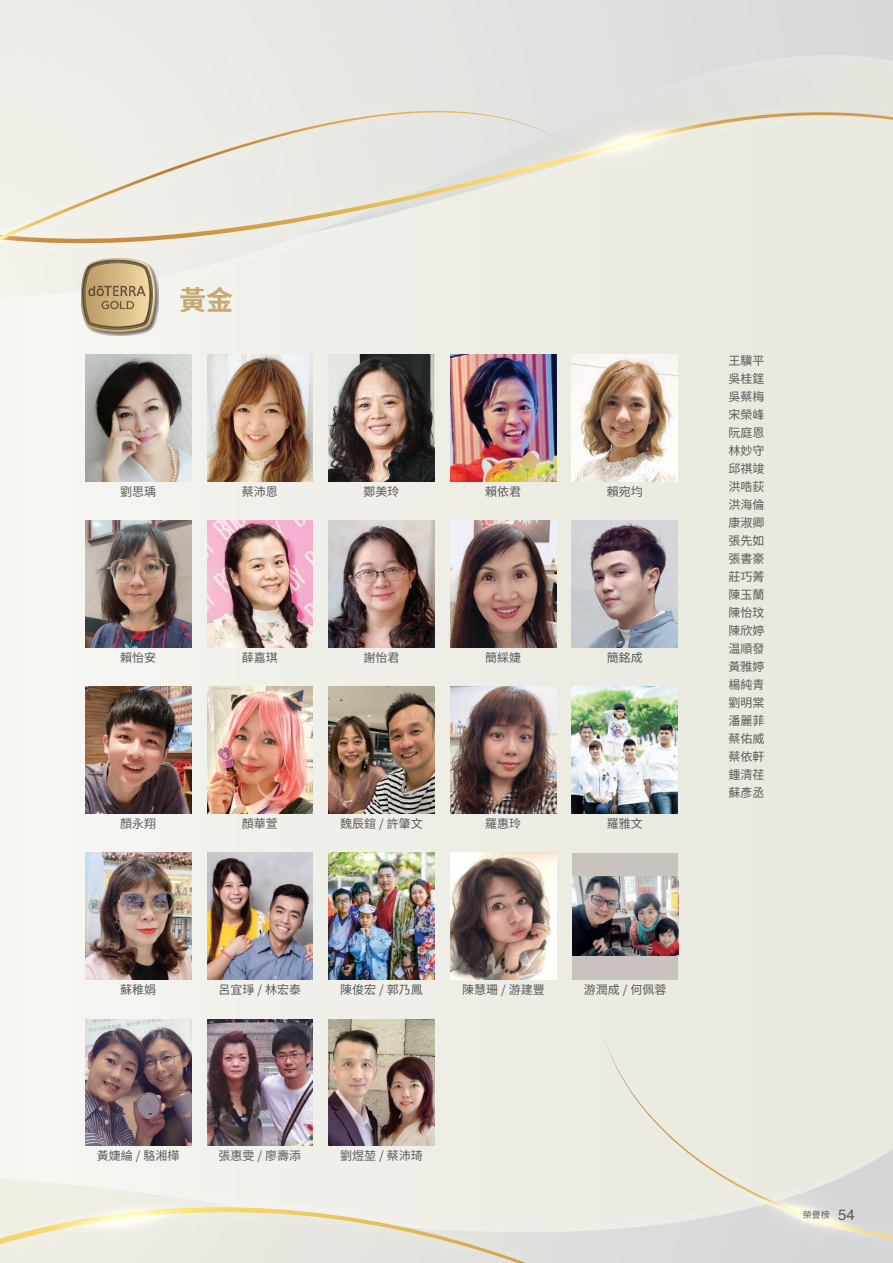
<style>
.page{position:relative;width:893px;height:1263px;background:#fff}
.page>*{position:absolute;margin:0;border:0;box-sizing:border-box;transform-origin:0 0}
.t1{font:700 27px "Noto Sans CJ Ktc";color:#c7a871}
.t2{font:12px/18px "Noto Sans CJ Ktc";color:#57585a;text-align:justify}
.t3{font:9px "Noto Sans CJ Ktc";color:#57585a}
.s1{font-family:"Helvetica";font-size:15px}
</style>
<div class="page">
<div style="left:0;top:0;width:893px;height:1263px;background:linear-gradient(to right,#f4f3ef,#e7e7dc)"></div>
<img style="left:0;top:1072px;width:580px;height:68px">
<div style="left:0;top:1140px;width:580px;height:25px;background:#f0f0ea"></div>
<svg style="left:0;top:0;width:893px;height:357px;background:#e3e3e1"></svg>
<img style="left:0;top:1165px;width:580px;height:98px">
<svg style="left:0;top:1178px;width:559px;height:85px;background:#eceadf"></svg>
<img style="left:580px;top:1008px;width:313px;height:255px">
<div style="left:602px;top:1031px;width:291px;height:210px;background:#eaeae1"></div>
<svg style="left:719px;top:1175px;width:174px;height:81px;background:#ddddd8"></svg>
<img style="left:0;top:69px;width:893px;height:283px">
<div style="left:587px;top:92px;width:306px;height:152px;background:#e9e9df"></div>
<svg style="left:587px;top:100px;width:143px;height:85px;background:#e8e7dd"></svg>
<img style="left:0;top:88px;width:587px;height:248px">
<svg style="left:0;top:111px;width:564px;height:205px;background:#ebe9e1"></svg>
<svg style="left:0;top:210px;width:51px;height:84px;background:#f0ecde"></svg>
<img style="left:82px;top:258px;width:77px;height:78px">
<img style="left:85px;top:521px;width:106px;height:126px">
<img style="left:207px;top:521px;width:106px;height:126px">
<img style="left:329px;top:521px;width:105px;height:126px">
<img style="left:450px;top:521px;width:106px;height:126px">
<img style="left:572px;top:521px;width:106px;height:126px">
<img style="left:329px;top:1019px;width:105px;height:126px">
<img style="left:85px;top:1019px;width:106px;height:126px">
<img style="left:207px;top:1019px;width:106px;height:126px">
<img style="left:572px;top:355px;width:106px;height:126px">
<img style="left:85px;top:355px;width:106px;height:126px">
<img style="left:207px;top:355px;width:106px;height:126px">
<img style="left:329px;top:355px;width:105px;height:126px">
<img style="left:450px;top:355px;width:106px;height:126px">
<img style="left:85px;top:687px;width:106px;height:126px">
<img style="left:207px;top:687px;width:106px;height:126px">
<img style="left:329px;top:687px;width:105px;height:126px">
<img style="left:450px;top:687px;width:106px;height:126px">
<img style="left:572px;top:687px;width:106px;height:126px">
<img style="left:451px;top:853px;width:105px;height:126px">
<div style="left:572px;top:853px;width:106px;height:126px;background:#cac2bf"></div>
<img style="left:572px;top:877px;width:106px;height:78px">
<img style="left:207px;top:853px;width:106px;height:126px">
<img style="left:329px;top:853px;width:105px;height:126px">
<img style="left:85px;top:853px;width:106px;height:126px">
<h1 class="t1" style="left:179px;top:285px;width:56px">黃金</h1>
<p class="t2" style="left:120px;top:483px;width:37px">劉思瑀</p>
<p class="t2" style="left:242px;top:483px;width:37px">蔡沛恩</p>
<p class="t2" style="left:363px;top:483px;width:38px">鄭美玲</p>
<p class="t2" style="left:485px;top:483px;width:37px">賴依君</p>
<p class="t2" style="left:607px;top:483px;width:37px">賴宛均</p>
<p class="t2" style="left:120px;top:649px;width:37px">賴怡安</p>
<p class="t2" style="left:242px;top:649px;width:37px">薛嘉琪</p>
<p class="t2" style="left:363px;top:649px;width:37px">謝怡君</p>
<p class="t2" style="left:485px;top:649px;width:37px">簡綵婕</p>
<p class="t2" style="left:607px;top:649px;width:37px">簡銘成</p>
<p class="t2" style="left:120px;top:815px;width:37px">顏永翔</p>
<p class="t2" style="left:242px;top:815px;width:37px">顏華萱</p>
<p class="t2" style="left:340px;top:815px;width:84px">魏辰鍹 / 許肇文</p>
<p class="t2" style="left:485px;top:815px;width:37px">羅惠玲</p>
<p class="t2" style="left:607px;top:815px;width:37px">羅雅文</p>
<p class="t2" style="left:120px;top:981px;width:37px">蘇稚娟</p>
<p class="t2" style="left:218px;top:981px;width:84px">呂宜琤 / 林宏泰</p>
<p class="t2" style="left:340px;top:981px;width:84px">陳俊宏 / 郭乃鳳</p>
<p class="t2" style="left:462px;top:981px;width:84px">陳慧珊 / 游建豐</p>
<p class="t2" style="left:584px;top:981px;width:84px">游潤成 / 何佩蓉</p>
<p class="t2" style="left:97px;top:1147px;width:84px">黃婕綸 / 駱湘樺</p>
<p class="t2" style="left:218px;top:1147px;width:84px">張惠雯 / 廖壽添</p>
<p class="t2" style="left:340px;top:1147px;width:84px">劉煜堃 / 蔡沛琦</p>
<p class="t2" style="left:728px;top:352px;width:37px">王驥平吳桂筳吳蔡梅宋榮峰阮庭恩林妙守邱祺竣洪哠荻洪海倫康淑卿張先如張書豪莊巧菁陳玉蘭陳怡玟陳欣婷温順發黃雅婷楊純青劉明棠潘麗菲蔡佑威蔡依軒鍾清荏蘇彥丞</p>
<p class="t3" style="left:803px;top:1209px;width:53px">榮譽榜 <span class="s1">54</span></p>
</div>
